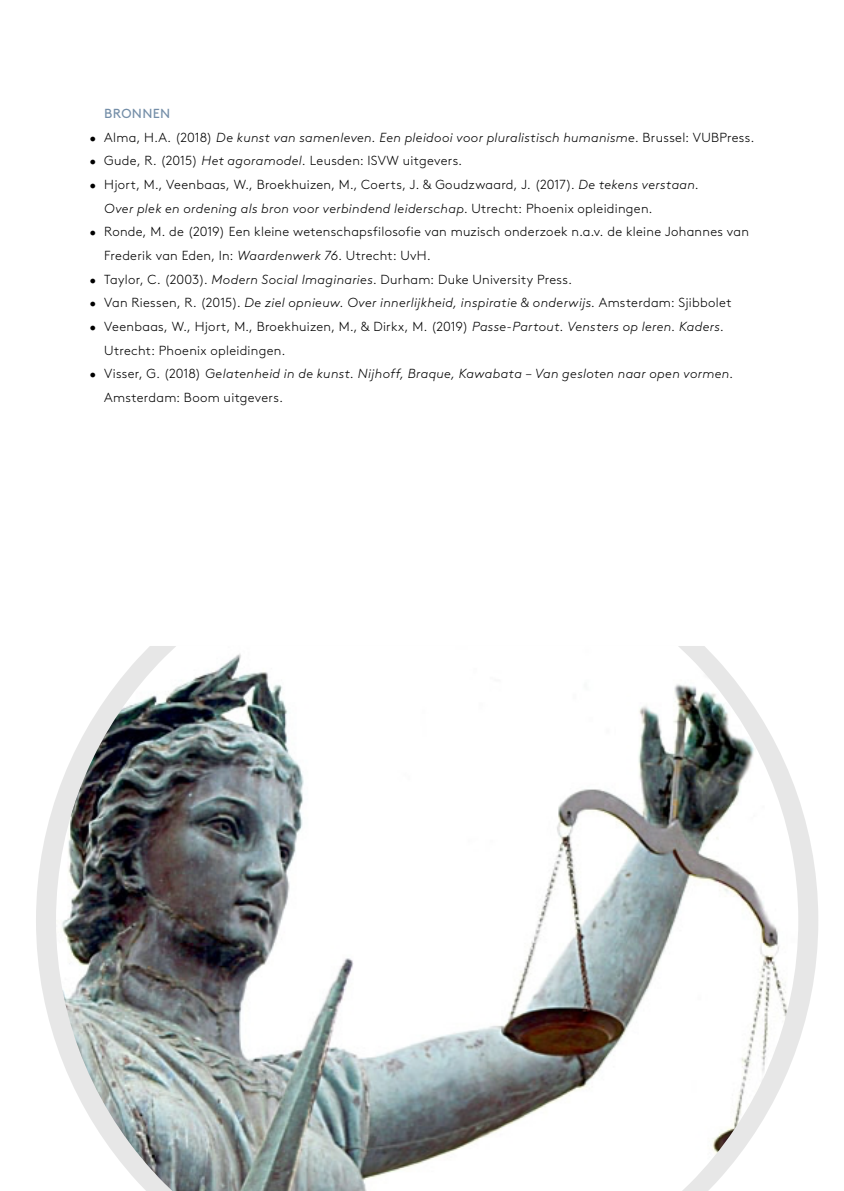
<style>
.page{position:relative;width:844px;height:1191px;background:#fff}
.page>*{position:absolute;margin:0;border:0;box-sizing:border-box;transform-origin:0 0}
.t1{font:300 13.12px/23.6px "Brown Std";letter-spacing:.02em;color:#000}
.t2{font:italic 300 13.12px/23.6px "Brown Std";letter-spacing:.02em;color:#000}
.t3{font:13.12px "Brown Std";letter-spacing:.025em;color:#748ea8}
.s1{font-style:normal}
.s2{font-style:italic}
</style>
<div class="page">
<svg style="left:36px;top:798px;width:782px;height:245px;fill:#e7e7e7"></svg>
<img style="left:56px;top:646px;width:742px;height:545px">
<p class="t3" style="left:104px;top:106px;width:68px">BRONNEN</p>
<p class="t2" style="left:89px;top:126px;width:666px"><span class="s1">• Alma, H.A. (2018)</span> De kunst van samenleven. Een pleidooi voor pluralistisch humanisme<span class="s1">. Brussel: VUBPress.</span></p>
<p class="t1" style="left:89px;top:149px;width:374px">• Gude, R. (2015) <span class="s2">Het agoramodel.</span> Leusden: ISVW uitgevers.</p>
<p class="t1" style="left:104px;top:173px;width:596px;text-indent:-15px">• Hjort, M., Veenbaas, W., Broekhuizen, M., Coerts, J. &amp; Goudzwaard, J. (2017). <span class="s2">De tekens verstaan.<br>Over plek en ordening als bron voor verbindend leiderschap</span>. Utrecht: Phoenix opleidingen.</p>
<p class="t1" style="left:104px;top:220px;width:646px;text-indent:-15px">• Ronde, M. de (2019) Een kleine wetenschapsfilosofie van muzisch onderzoek n.a.v. de kleine Johannes van<br>Frederik van Eden, In: <span class="s2">Waardenwerk 76</span>. Utrecht: UvH.</p>
<p class="t1" style="left:89px;top:267px;width:484px">• Taylor, C. (2003). <span class="s2">Modern Social Imaginaries</span>. Durham: Duke University Press.</p>
<p class="t2" style="left:89px;top:291px;width:643px"><span class="s1">• Van Riessen, R. (2015).</span> De ziel opnieuw. Over innerlijkheid, inspiratie &amp; onderwijs<span class="s1">. Amsterdam: Sjibbolet</span></p>
<p class="t1" style="left:104px;top:315px;width:620px;text-indent:-15px">• Veenbaas, W., Hjort, M., Broekhuizen, M., &amp; Dirkx, M. (2019) <span class="s2">Passe-Partout. Vensters op leren. Kaders</span>.<br>Utrecht: Phoenix opleidingen.</p>
<p class="t2" style="left:104px;top:362px;width:630px;text-indent:-15px"><span class="s1">• Visser, G. (2018)</span> Gelatenheid in de kunst. Nijhoff, Braque, Kawabata – Van gesloten naar open vormen<span class="s1">.<br>Amsterdam: Boom uitgevers.</span></p>
</div>
